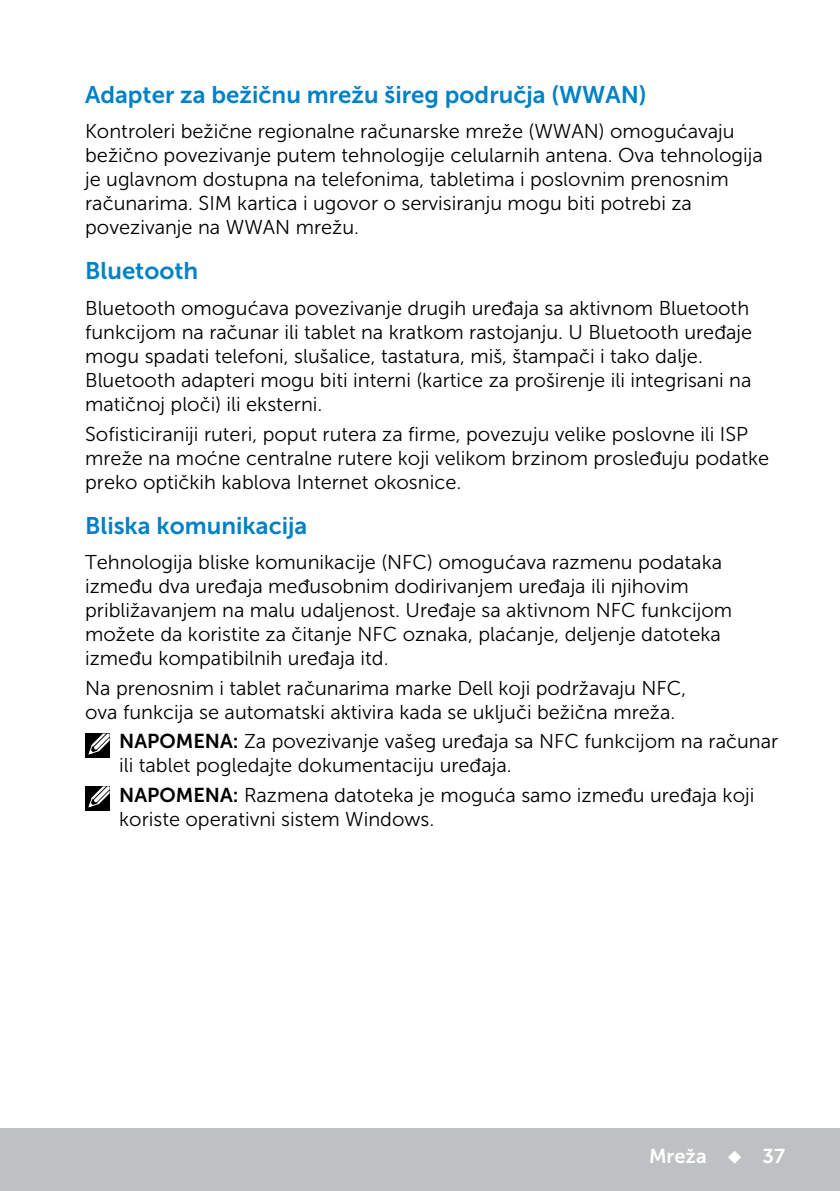
<style>
.page{position:relative;width:840px;height:1191px;background:#fff}
.page>*{position:absolute;margin:0;border:0;box-sizing:border-box;transform-origin:0 0}
.Head2{font:24px "Museo Sans For Dell 700";color:#0081c6}
.Paragraph{font:20px/24px "Museo Sans For Dell 300";color:#000}
.Note{font:20px/24px "Museo Sans For Dell 300";color:#000}
.t1{font:20px "Museo Sans For Dell 700";color:#fff}
.s1{font-family:"Museo Sans For Dell 700"}
</style>
<div class="page">
<div style="left:0;top:1128px;width:839px;height:63px;background:#bec0c2"></div>
<div style="left:85px;top:733px;width:24px;height:25px;background:#000"></div>
<svg style="left:88px;top:733px;width:22px;height:22px"></svg>
<div style="left:85px;top:786px;width:24px;height:25px;background:#000"></div>
<svg style="left:88px;top:786px;width:22px;height:22px"></svg>
<p class="Head2" style="left:85px;top:81px;width:562px">Adapter za bežičnu mrežu šireg područja (WWAN)</p>
<p class="Paragraph" style="left:85px;top:120px;width:678px">Kontroleri bežične regionalne računarske mreže (WWAN) omogućavaju bežično povezivanje putem tehnologije celularnih antena. Ova tehnologija je uglavnom dostupna na telefonima, tabletima i poslovnim prenosnim računarima. SIM kartica i ugovor o servisiranju mogu biti potrebi za povezivanje na WWAN mrežu.</p>
<p class="Head2" style="left:85px;top:258px;width:114px">Bluetooth</p>
<p class="Paragraph" style="left:85px;top:296px;width:668px">Bluetooth omogućava povezivanje drugih uređaja sa aktivnom Bluetooth funkcijom na računar ili tablet na kratkom rastojanju. U Bluetooth uređaje mogu spadati telefoni, slušalice, tastatura, miš, štampači i tako dalje.<br>Bluetooth adapteri mogu biti interni (kartice za proširenje ili integrisani na matičnoj ploči) ili eksterni.</p>
<p class="Paragraph" style="left:85px;top:422px;width:685px">Sofisticiraniji ruteri, poput rutera za firme, povezuju velike poslovne ili ISP mreže na moćne centralne rutere koji velikom brzinom prosleđuju podatke preko optičkih kablova Internet okosnice.</p>
<p class="Head2" style="left:85px;top:512px;width:224px">Bliska komunikacija</p>
<p class="Paragraph" style="left:85px;top:550px;width:648px">Tehnologija bliske komunikacije (NFC) omogućava razmenu podataka između dva uređaja međusobnim dodirivanjem uređaja ili njihovim približavanjem na malu udaljenost. Uređaje sa aktivnom NFC funkcijom možete da koristite za čitanje NFC oznaka, plaćanje, deljenje datoteka između kompatibilnih uređaja itd.</p>
<p class="Paragraph" style="left:85px;top:676px;width:602px">Na prenosnim i tablet računarima marke Dell koji podržavaju NFC, ova funkcija se automatski aktivira kada se uključi bežična mreža.</p>
<p class="Note" style="left:119px;top:729px;width:660px"><span class="s1">NAPOMENA:</span> Za povezivanje vašeg uređaja sa NFC funkcijom na računar ili tablet pogledajte dokumentaciju uređaja.</p>
<p class="Note" style="left:119px;top:783px;width:636px"><span class="s1">NAPOMENA:</span> Razmena datoteka je moguća samo između uređaja koji koriste operativni sistem Windows.</p>
<p class="t1" style="left:648px;top:1144px;width:137px">Mreža ◆ 37</p>
</div>
